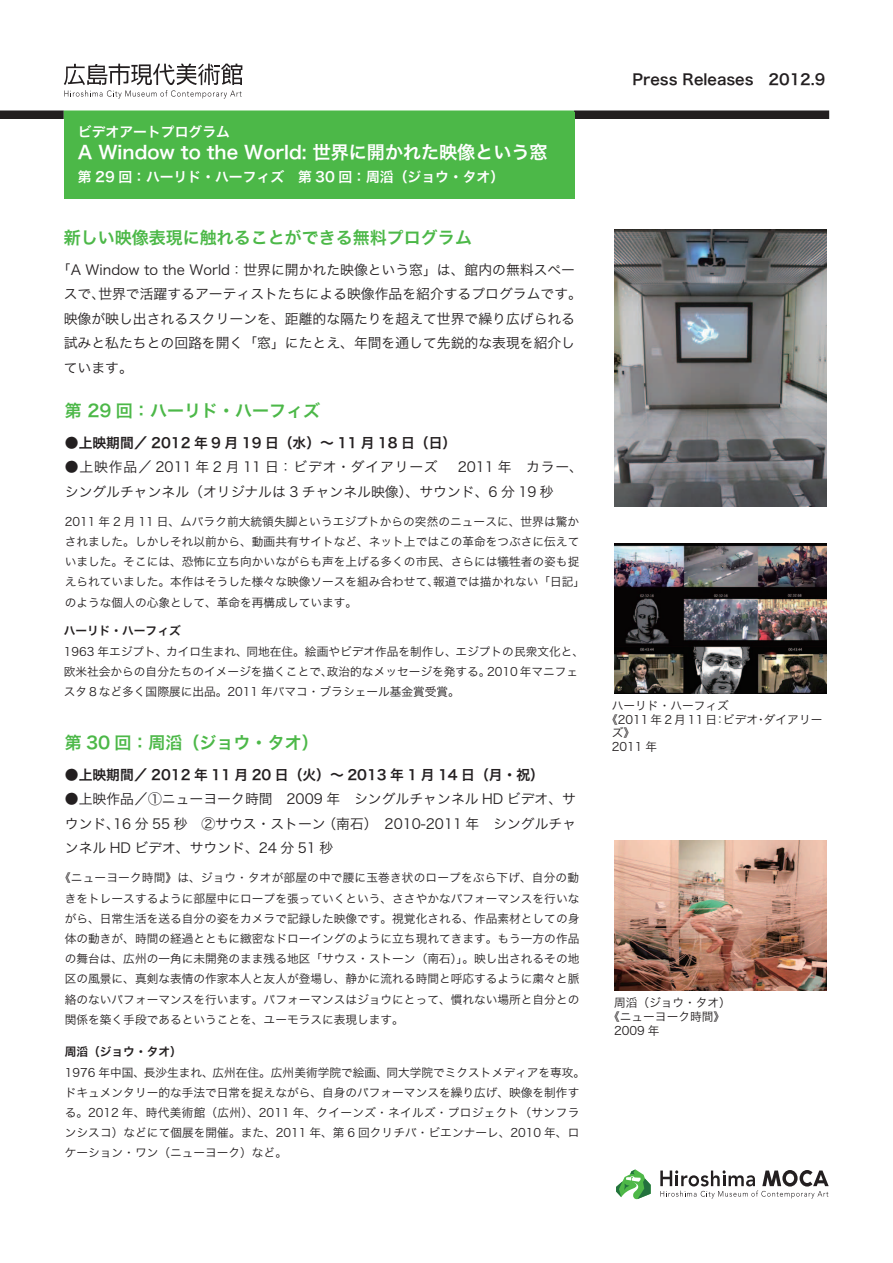
<style>
.page{position:relative;width:893px;height:1263px;background:#fff}
.page>*{position:absolute;margin:0;border:0;box-sizing:border-box;transform-origin:0 0}
.t1{font:18px "Hira Kaku Pro W6";color:#fff}
.t2{font:16.95px "Hira Kaku Pro W6";color:#4cb848}
.t3{font:14.85px "Hira Kaku Pro W6";color:#231f20}
.t4{font:13.8px/24.5px "Hira Kaku Pro W3";color:#231f20}
.t5{font:13.8px "Hira Kaku Pro W6";color:#231f20}
.t6{font:13.8px "Hira Kaku Pro W6";color:#fff}
.t7{font:11.7px/20.2px "Hira Kaku Pro W3";color:#231f20}
.t8{font:11.7px/13.8px "Hira Kaku Pro N W3";color:#231f20}
.t9{font:11.7px "Hira Kaku Pro W6";color:#231f20}
</style>
<div class="page">
<div style="left:0;top:110px;width:64px;height:9px;background:#231f20"></div>
<div style="left:574px;top:110px;width:255px;height:9px;background:#231f20"></div>
<div style="left:65px;top:112px;width:510px;height:86px;background:#4cb848"></div>
<svg style="left:64px;top:64px;width:178px;height:35px"></svg>
<svg style="left:616px;top:1169px;width:35px;height:30px"></svg>
<svg style="left:660px;top:1170px;width:169px;height:28px"></svg>
<div style="left:64px;top:110px;width:510px;height:9px;background:#4cb848"></div>
<img style="left:614px;top:544px;width:213px;height:149px">
<img style="left:614px;top:841px;width:213px;height:149px">
<img style="left:614px;top:229px;width:212px;height:278px">
<p class="t6" style="left:78px;top:119px;width:154px">ビデオアートプログラム</p>
<h1 class="t1" style="left:78px;top:136px;width:471px">A Window to the World: 世界に開かれた映像という窓</h1>
<p class="t6" style="left:78px;top:165px;width:208px">第 29 回：ハーリド･ハーフィズ</p>
<p class="t6" style="left:298px;top:165px;width:208px">第30 回：周滔（ジョウ･タオ(</p>
<h2 class="t2" style="left:64px;top:222px;width:410px">新しい映像表現に触れることができる無料プログラム</h2>
<p class="t4" style="left:98px;top:256px;width:485px;text-indent:-41px">「A Window to the World：世界に開かれた映像という窓」は、館内の無料スペー世界で活躍するアーティストたちによる映像作品を紹介するプログラムです。</p>
<p class="t4" style="left:64px;top:281px;width:513px">スで、<br>映像が映し出されるスクリーンを、距離的な隔たりを超えて世界で繰り広げられる試みと私たちとの回路を開く「窓」にたとえ、年間を通して先鋭的な表現を紹介しています。</p>
<h2 class="t2" style="left:65px;top:395px;width:257px">第 29 回：ハーリド･ハーフィズ</h2>
<p class="t5" style="left:65px;top:430px;width:393px">●上映期間／ 2012 年 9 月 19 日（水）〜 11 月 18 日（日(</p>
<p class="t4" style="left:65px;top:454px;width:520px">●上映作品／ 2011 年 2 月 11 日：ビデオ･ダイアリーズ　2011 年　カラー、シングルチャンネル（オリジナルは 3 チャンネル映像）、サウンド、6 分 19 秒</p>
<p class="t7" style="left:65px;top:510px;width:516px">2011 年 2 月 11 日、ムバラク前大統領失脚というエジプトからの突然のニュースに、世界は驚か</p>
<p class="t7" style="left:65px;top:531px;width:516px">されました。しかしそれ以前から、動画共有サイトなど、ネット上ではこの革命をつぶさに伝えて</p>
<p class="t7" style="left:65px;top:551px;width:516px">いました。そこには、恐怖に立ち向かいながらも声を上げる多くの市民、さらには犠牲者の姿も捉</p>
<p class="t7" style="left:433px;top:571px;width:154px">報道では描かれない「日記「</p>
<p class="t7" style="left:65px;top:571px;width:376px">えられていました。本作はそうした様々な映像ソースを組み合わせて、のような個人の心象として、革命を再構成しています。</p>
<p class="t9" style="left:64px;top:620px;width:118px">ハーリド・ハーフィズ</p>
<p class="t7" style="left:487px;top:640px;width:99px;text-indent:-423px">1963 年エジプト、カイロ生まれ、同地在住。絵画やビデオ作品を制作し、エジプトの民衆文化と、<br>2010 年マニフェ</p>
<p class="t7" style="left:64px;top:660px;width:398px">欧米社会からの自分たちのイメージを描くことで、<br>スタ８など多く国際展に出品。2011 年バマコ・ブラシェール基金賞受賞。</p>
<p class="t7" style="left:327px;top:660px;width:165px">政治的なメッセージを発する。</p>
<h2 class="t2" style="left:65px;top:727px;width:255px">第30 回：周滔（ジョウ・タオ(</h2>
<p class="t5" style="left:65px;top:762px;width:481px">●上映期間／ 2012 年 11 月 20 日（火）〜 2013 年 1 月 14 日（月・祝(</p>
<p class="t4" style="left:65px;top:786px;width:513px;text-align:right">●上映作品／①ニューヨーク時間　2009 年　シングルチャンネル HD ビデオ、サ（南石）　2010-2011 年　シングルチャ</p>
<p class="t4" style="left:113px;top:810px;width:214px">16 分 55 秒　②サウス･ストーン</p>
<p class="t4" style="left:65px;top:810px;width:270px">ウンド、<br>ンネル HD ビデオ、サウンド、24 分 51 秒</p>
<p class="t7" style="left:65px;top:867px;width:516px;text-align:justify;text-indent:-6px">《ニューヨーク時間》は、ジョウ・タオが部屋の中で腰に玉巻き状のロープをぶら下げ、自分の動きをトレースするように部屋中にロープを張っていくという、ささやかなパフォーマンスを行いながら、日常生活を送る自分の姿をカメラで記録した映像です。視覚化される、作品素材としての身体の動きが、時間の経過とともに緻密なドローイングのように立ち現れてきます。もう一方の作品の舞台は、広州の一角に未開発のまま残る地区「サウス・ストーン（南石）」。映し出されるその地区の風景に、真剣な表情の作家本人と友人が登場し、静かに流れる時間と呼応するように粛々と脈絡のないパフォーマンスを行います。パフォーマンスはジョウにとって、慣れない場所と自分との関係を築く手段であるということを、ユーモラスに表現します。</p>
<p class="t9" style="left:65px;top:1041px;width:118px">周滔（ジョウ・タオ(</p>
<p class="t7" style="left:65px;top:1061px;width:522px">1976 年中国、長沙生まれ、広州在住。広州美術学院で絵画、同大学院でミクストメディアを専攻。ドキュメンタリー的な手法で日常を捉えながら、自身のパフォーマンスを繰り広げ、映像を制作する。2012 年、時代美術館（広州）、2011 年、クイーンズ・ネイルズ・プロジェクト（サンフランシスコ）などにて個展を開催。また、2011 年、第 6 回クリチバ・ビエンナーレ、2010 年、ロケーション・ワン（ニューヨーク）など。</p>
<p class="t3" style="left:632px;top:66px;width:123px">Press Releases</p>
<p class="t3" style="left:768px;top:66px;width:58px">2012.9</p>
<p class="t8" style="left:612px;top:698px;width:118px">ハーリド・ハーフィズ</p>
<p class="t8" style="left:764px;top:711px;width:60px">ダイアリー</p>
<p class="t8" style="left:723px;top:711px;width:37px">ビデオ</p>
<p class="t8" style="left:612px;top:711px;width:107px;text-indent:-6px">《2011年2月11日ズ《<br>2011 年</p>
<p class="t8" style="left:714px;top:711px;width:13px">：</p>
<p class="t8" style="left:755px;top:711px;width:13px">・</p>
<p class="t7" style="left:614px;top:992px;width:118px">周滔（ジョウ・タオ(</p>
<p class="t7" style="left:608px;top:1006px;width:118px">《ニューヨーク時間《</p>
<p class="t7" style="left:614px;top:1020px;width:47px">2009 年</p>
</div>
